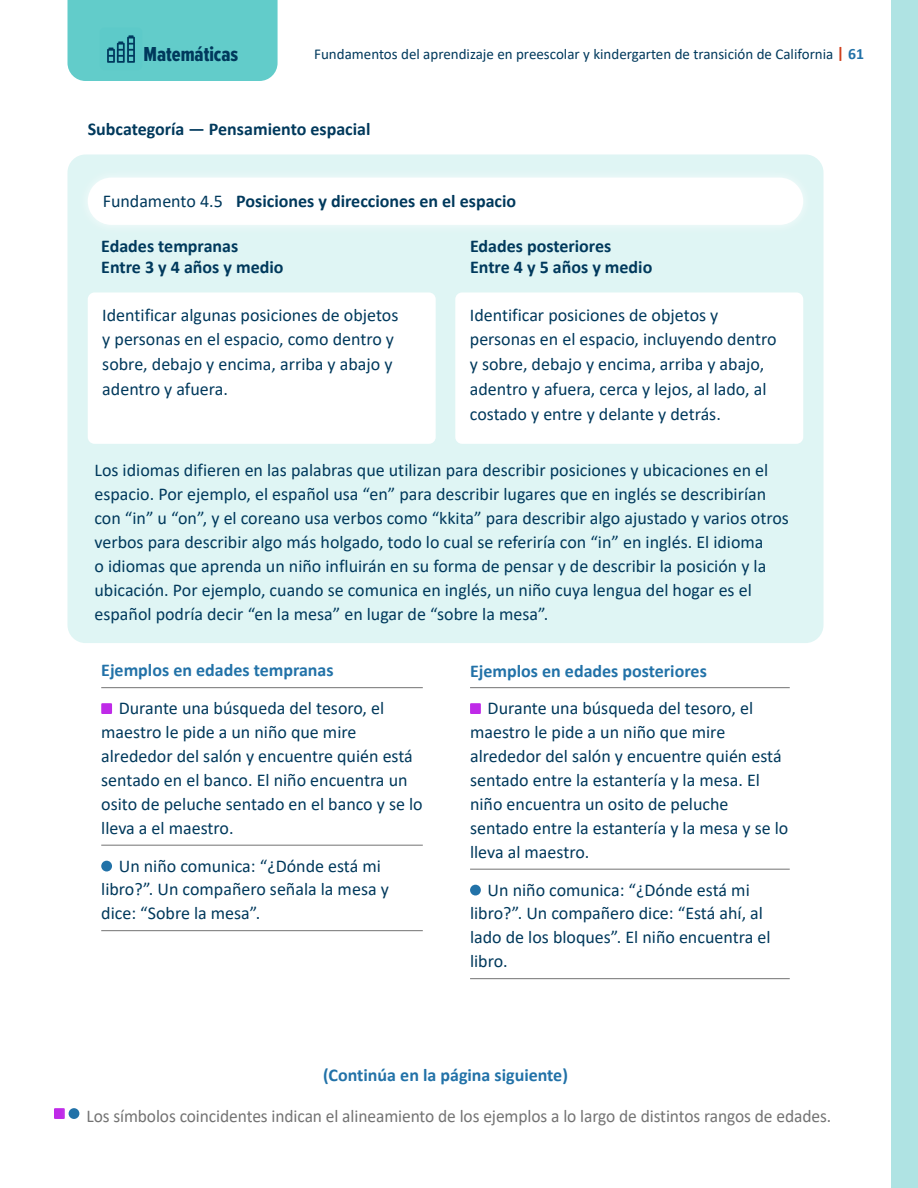
<style>
.page{position:relative;width:918px;height:1188px;background:#fff}
.page>*{position:absolute;margin:0;border:0;box-sizing:border-box;transform-origin:0 0}
.t1{font:21px "Proxima Nova Ex Cn Extrabld";color:#00395c}
.t2{font:18px/24px "Calibri";color:#00395c}
.t3{font:700 18px/21px "Calibri";color:#00395c}
.t4{font:18px "Calibri";letter-spacing:-.005em;color:#737373}
.t5{font:700 18px "Calibri";color:#2272a8}
.t6{font:15px "Calibri";color:#00395c}
.s1{font-weight:700;font-size:15.75px;color:#cf3f1c}
.s2{font-weight:700;font-size:15.75px;color:#2272a8}
.s3{font-weight:400}
</style>
<div class="page">
<div style="left:68px;top:0;width:210px;height:81px;background:#62ccca"></div>
<div style="left:891px;top:0;width:27px;height:1188px;background:#afe3e3"></div>
<div style="left:54px;top:1108px;width:11px;height:11px;background:#bf2ae8"></div>
<div style="left:59px;top:1099px;width:30px;height:29px;background:#fff"></div>
<div style="left:69px;top:1108px;width:10px;height:11px;background:#2272a8;border-radius:50%"></div>
<div style="left:68px;top:154px;width:756px;height:489px;background:#dff5f4;border-radius:18px"></div>
<div style="left:78px;top:168px;width:735px;height:67px;background:#e3f6f5"></div>
<div style="left:88px;top:178px;width:715px;height:47px;background:#fff;border-radius:24px"></div>
<div style="left:88px;top:292px;width:348px;height:152px;background:#fff;border-radius:7px"></div>
<hr style="left:470px;top:687px;width:320px;height:1px;background:#737373">
<div style="left:455px;top:292px;width:348px;height:152px;background:#fff;border-radius:7px"></div>
<hr style="left:101px;top:687px;width:322px;height:1px;background:#737373">
<hr style="left:101px;top:845px;width:322px;height:1px;background:#737373">
<hr style="left:101px;top:930px;width:322px;height:1px;background:#737373">
<hr style="left:470px;top:869px;width:320px;height:1px;background:#737373">
<hr style="left:470px;top:978px;width:320px;height:1px;background:#737373">
<div style="left:101px;top:703px;width:11px;height:11px;background:#bf2ae8"></div>
<div style="left:101px;top:861px;width:11px;height:11px;background:#2272a8;border-radius:50%"></div>
<div style="left:470px;top:703px;width:11px;height:11px;background:#bf2ae8"></div>
<div style="left:470px;top:885px;width:11px;height:11px;background:#2272a8;border-radius:50%"></div>
<p class="t1" style="left:144px;top:38px;width:96px">Matemáticas</p>
<p class="t6" style="left:314px;top:44px;width:551px">Fundamentos del aprendizaje en preescolar y kindergarten de transición de California <span class="s1">|</span> <span class="s2">61</span></p>
<p class="t3" style="left:88px;top:118px;width:284px">Subcategoría — Pensamiento espacial</p>
<p class="t3" style="left:103px;top:191px;width:415px"><span class="s3">Fundamento 4.5</span> Posiciones y direcciones en el espacio</p>
<p class="t3" style="left:101px;top:236px;width:184px">Edades tempranas<br>Entre 3 y 4 años y medio</p>
<p class="t2" style="left:102px;top:302px;width:298px;line-height:24.8px">Identificar algunas posiciones de objetos y personas en el espacio, como dentro y sobre, debajo y encima, arriba y abajo y adentro y afuera.</p>
<p class="t3" style="left:470px;top:236px;width:184px">Edades posteriores<br>Entre 4 y 5 años y medio</p>
<p class="t2" style="left:470px;top:302px;width:308px;line-height:24.8px">Identificar posiciones de objetos y personas en el espacio, incluyendo dentro y sobre, debajo y encima, arriba y abajo, adentro y afuera, cerca y lejos, al lado, al costado y entre y delante y detrás.</p>
<p class="t2" style="left:94px;top:458px;width:696px">Los idiomas difieren en las palabras que utilizan para describir posiciones y ubicaciones en el espacio. Por ejemplo, el español usa “en” para describir lugares que en inglés se describirían con “in” u “on”, y el coreano usa verbos como “kkita” para describir algo ajustado y varios otros verbos para describir algo más holgado, todo lo cual se referiría con “in” en inglés. El idioma<br>o idiomas que aprenda un niño influirán en su forma de pensar y de describir la posición y la ubicación. Por ejemplo, cuando se comunica en inglés, un niño cuya lengua del hogar es el español podría decir “en la mesa” en lugar de “sobre la mesa”.</p>
<p class="t5" style="left:101px;top:658px;width:234px">Ejemplos en edades tempranas</p>
<p class="t2" style="left:101px;top:696px;width:323px;text-indent:18px">Durante una búsqueda del tesoro, el maestro le pide a un niño que mire alrededor del salón y encuentre quién está sentado en el banco. El niño encuentra un osito de peluche sentado en el banco y se lo lleva a el maestro.</p>
<p class="t2" style="left:101px;top:853px;width:289px;text-indent:18px">Un niño comunica: “¿Dónde está mi libro?”. Un compañero señala la mesa y dice: “Sobre la mesa”.</p>
<p class="t5" style="left:470px;top:658px;width:238px">Ejemplos en edades posteriores</p>
<p class="t2" style="left:470px;top:696px;width:320px;text-indent:18px">Durante una búsqueda del tesoro, el maestro le pide a un niño que mire alrededor del salón y encuentre quién está sentado entre la estantería y la mesa. El niño encuentra un osito de peluche sentado entre la estantería y la mesa y se lo lleva al maestro.</p>
<p class="t2" style="left:470px;top:877px;width:302px;text-indent:18px">Un niño comunica: “¿Dónde está mi libro?”. Un compañero dice: “Está ahí, al lado de los bloques”. El niño encuentra el libro.</p>
<p class="t5" style="left:323px;top:1062px;width:246px">(Continúa en la página siguiente)</p>
<p class="t4" style="left:86px;top:1104px;width:746px">Los símbolos coincidentes indican el alineamiento de los ejemplos a lo largo de distintos rangos de edades.</p>
</div>
